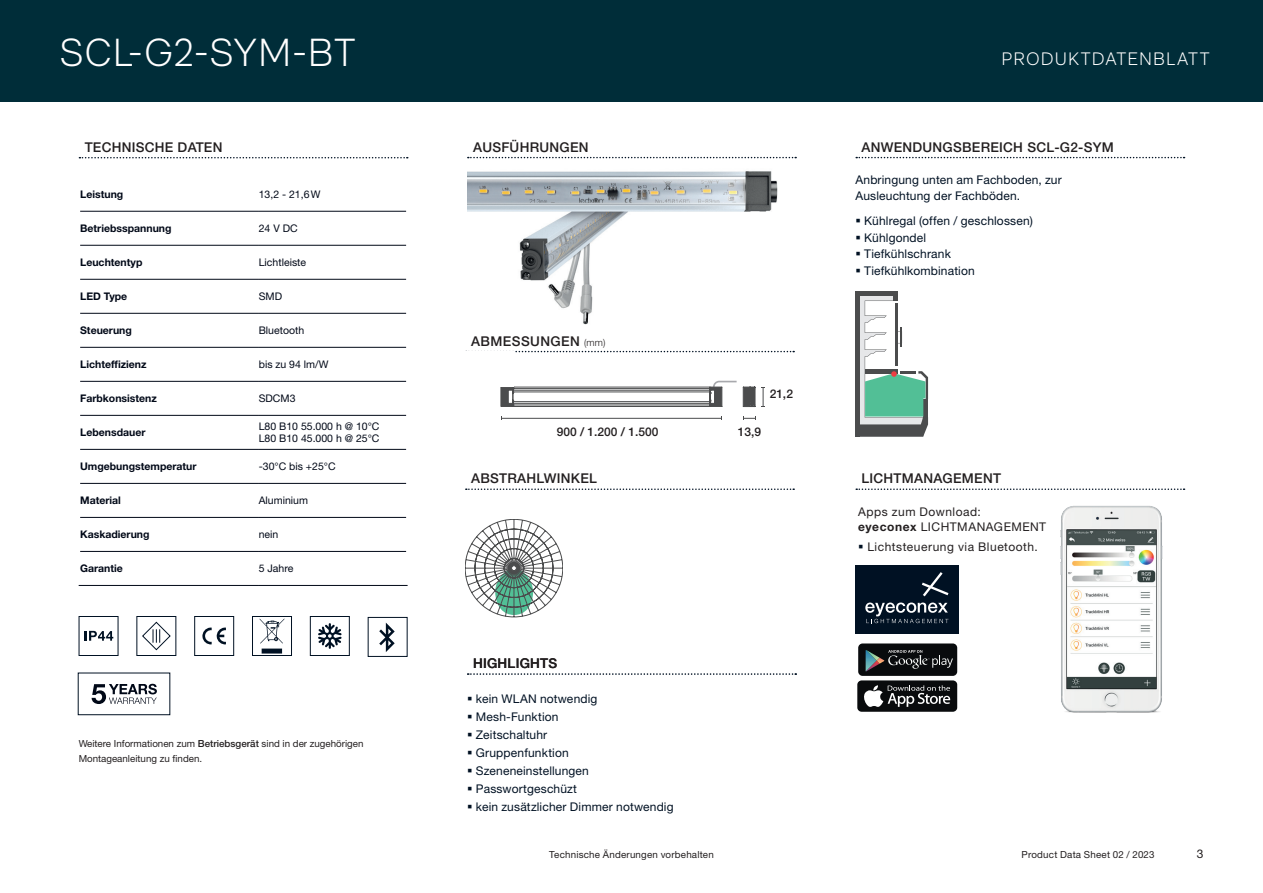
<style>
.page{position:relative;width:1263px;height:893px;background:#fff}
.page>*{position:absolute;margin:0;border:0;box-sizing:border-box;transform-origin:0 0}
.t1{font:300 39px "RM Neue";letter-spacing:.02em;color:#fff}
.t2{font:300 18px "RM Neue";letter-spacing:.06em;color:#fff}
.t3{font:500 13.5px "Helvetica Neue LT Std";letter-spacing:.02em;color:#231f20}
.t4{font:12px/16.5px "Helvetica Neue LT Std";letter-spacing:.015em;color:#001123}
.t5{font:12px/15px "Helvetica Neue LT Std";letter-spacing:.045em;color:#231f20}
.t6{font:500 12px "Helvetica Neue LT Std";color:#231f20}
.t7{font:700 10.5px "Helvetica Neue LT Std";color:#000817}
.t8{font:10.5px/12.6px "Helvetica Neue LT Std";color:#000817}
.t9{font:9.75px/15px "Helvetica Neue LT Std";color:#231f20}
.t10{font:9.75px "Helvetica Neue LT Std";letter-spacing:.02em;color:#231f20}
.s1{font-weight:300;font-size:9.75px}
.s2{font-weight:500}
.s3{font-weight:700}
.s4{color:#001123}
</style>
<div class="page">
<div style="left:0;top:0;width:1263px;height:102px;background:#002d39"></div>
<svg style="left:202px;top:627px;width:24px;height:18px"></svg>
<div style="left:194px;top:616px;width:40px;height:40px;border:1px solid #001123"></div>
<svg style="left:379px;top:622px;width:16px;height:30px"></svg>
<div style="left:368px;top:617px;width:39px;height:40px;border:1px solid #001123"></div>
<svg style="left:142px;top:621px;width:29px;height:30px"></svg>
<div style="left:136px;top:616px;width:40px;height:40px;border:1px solid #001123"></div>
<svg style="left:259px;top:618px;width:26px;height:36px"></svg>
<div style="left:252px;top:616px;width:40px;height:40px;border:1px solid #001123"></div>
<svg style="left:318px;top:623px;width:24px;height:26px"></svg>
<div style="left:310px;top:616px;width:40px;height:40px;border:1px solid #001123"></div>
<svg style="left:79px;top:157px;width:329px;height:1px"></svg>
<svg style="left:468px;top:157px;width:328px;height:1px"></svg>
<hr style="left:80px;top:211px;width:178px;height:1px;background:#000817">
<hr style="left:258px;top:211px;width:148px;height:1px;background:#000817">
<hr style="left:80px;top:245px;width:178px;height:1px;background:#000817">
<hr style="left:258px;top:245px;width:148px;height:1px;background:#000817">
<hr style="left:80px;top:279px;width:178px;height:1px;background:#000817">
<hr style="left:258px;top:279px;width:148px;height:1px;background:#000817">
<hr style="left:80px;top:313px;width:178px;height:1px;background:#000817">
<hr style="left:258px;top:313px;width:148px;height:1px;background:#000817">
<hr style="left:80px;top:347px;width:178px;height:1px;background:#000817">
<hr style="left:258px;top:347px;width:148px;height:1px;background:#000817">
<hr style="left:80px;top:381px;width:178px;height:1px;background:#000817">
<hr style="left:258px;top:381px;width:148px;height:1px;background:#000817">
<hr style="left:80px;top:415px;width:178px;height:1px;background:#000817">
<hr style="left:258px;top:415px;width:148px;height:1px;background:#000817">
<hr style="left:80px;top:449px;width:178px;height:1px;background:#000817">
<hr style="left:258px;top:449px;width:148px;height:1px;background:#000817">
<hr style="left:80px;top:483px;width:178px;height:1px;background:#000817">
<hr style="left:258px;top:483px;width:148px;height:1px;background:#000817">
<hr style="left:80px;top:517px;width:178px;height:1px;background:#000817">
<hr style="left:258px;top:517px;width:148px;height:1px;background:#000817">
<hr style="left:80px;top:551px;width:178px;height:1px;background:#000817">
<hr style="left:258px;top:551px;width:148px;height:1px;background:#000817">
<hr style="left:79px;top:585px;width:179px;height:1px;background:#000817">
<hr style="left:258px;top:585px;width:150px;height:1px;background:#000817">
<svg style="left:515px;top:351px;width:279px;height:1px"></svg>
<svg style="left:466px;top:488px;width:328px;height:2px"></svg>
<svg style="left:856px;top:157px;width:328px;height:1px"></svg>
<svg style="left:468px;top:673px;width:328px;height:2px"></svg>
<div style="left:78px;top:673px;width:92px;height:42px;border:1px solid #001123"></div>
<svg style="left:92px;top:684px;width:65px;height:20px"></svg>
<svg style="left:84px;top:630px;width:30px;height:11px"></svg>
<div style="left:79px;top:616px;width:39px;height:40px;border:1px solid #001123"></div>
<img style="left:467px;top:171px;width:311px;height:154px">
<svg style="left:465px;top:519px;width:98px;height:98px"></svg>
<svg style="left:500px;top:381px;width:255px;height:26px"></svg>
<svg style="left:743px;top:417px;width:13px;height:3px"></svg>
<svg style="left:761px;top:387px;width:4px;height:20px"></svg>
<hr style="left:502px;top:418px;width:220px;height:1px;background:#4b4c4d">
<svg style="left:855px;top:291px;width:73px;height:146px"></svg>
<svg style="left:856px;top:488px;width:328px;height:2px"></svg>
<img style="left:1060px;top:505px;width:103px;height:208px">
<div style="left:857px;top:680px;width:100px;height:32px;background:#090b0d;border-radius:4px"></div>
<svg style="left:864px;top:685px;width:86px;height:22px"></svg>
<div style="left:858px;top:643px;width:99px;height:33px;background:#090b0d;border-radius:4px"></div>
<svg style="left:866px;top:650px;width:87px;height:21px"></svg>
<div style="left:855px;top:565px;width:104px;height:69px;background:#001123"></div>
<svg style="left:922px;top:572px;width:26px;height:24px"></svg>
<svg style="left:865px;top:603px;width:83px;height:20px"></svg>
<div style="left:453px;top:351px;width:60px;height:35px;background:#fff"></div>
<h1 class="t1" style="left:60px;top:29px;width:297px">SCL-G2-SYM-BT</h1>
<p class="t3" style="left:85px;top:139px;width:139px">TECHNISCHE DATEN</p>
<p class="t3" style="left:473px;top:139px;width:117px">AUSFÜHRUNGEN</p>
<p class="t7" style="left:80px;top:188px;width:45px">Leistung</p>
<p class="t8" style="left:259px;top:188px;width:63px">13,2 - 21,6W</p>
<p class="t7" style="left:80px;top:222px;width:93px">Betriebsspannung</p>
<p class="t8" style="left:259px;top:222px;width:40px">24 V DC</p>
<p class="t7" style="left:80px;top:256px;width:64px">Leuchtentyp</p>
<p class="t8" style="left:259px;top:256px;width:49px">Lichtleiste</p>
<p class="t7" style="left:80px;top:290px;width:49px">LED Type</p>
<p class="t8" style="left:259px;top:290px;width:25px">SMD</p>
<p class="t7" style="left:80px;top:324px;width:53px">Steuerung</p>
<p class="t8" style="left:259px;top:324px;width:47px">Bluetooth</p>
<p class="t7" style="left:80px;top:358px;width:68px">Lichteffizienz</p>
<p class="t8" style="left:259px;top:358px;width:71px">bis zu 94 lm/W</p>
<p class="t7" style="left:80px;top:392px;width:78px">Farbkonsistenz</p>
<p class="t8" style="left:259px;top:392px;width:38px">SDCM3</p>
<p class="t7" style="left:80px;top:426px;width:67px">Lebensdauer</p>
<p class="t8" style="left:259px;top:420px;width:122px">L80 B10 55.000 h @ 10°C<br>L80 B10 45.000 h @ 25°C</p>
<p class="t7" style="left:80px;top:460px;width:118px">Umgebungstemperatur</p>
<p class="t8" style="left:259px;top:460px;width:78px">-30°C bis +25°C</p>
<p class="t7" style="left:80px;top:494px;width:42px">Material</p>
<p class="t8" style="left:259px;top:494px;width:51px">Aluminium</p>
<p class="t7" style="left:80px;top:528px;width:71px">Kaskadierung</p>
<p class="t8" style="left:259px;top:528px;width:21px">nein</p>
<p class="t7" style="left:80px;top:562px;width:44px">Garantie</p>
<p class="t8" style="left:259px;top:562px;width:36px">5 Jahre</p>
<p class="t3" style="left:471px;top:333px;width:136px">ABMESSUNGEN <span class="s1">(mm)</span></p>
<p class="t6" style="left:557px;top:424px;width:103px">900 / 1.200 / 1.500</p>
<p class="t6" style="left:738px;top:424px;width:25px">13,9</p>
<p class="t3" style="left:471px;top:470px;width:127px">ABSTRAHLWINKEL</p>
<p class="t6" style="left:770px;top:386px;width:25px">21,2</p>
<p class="t9" style="left:79px;top:736px;width:286px">Weitere Informationen zum <span class="s2">Betriebsgerät</span> sind in der zugehörigen<br>Montageanleitung zu finden.</p>
<p class="t3" style="left:473px;top:655px;width:86px">HIGHLIGHTS</p>
<p class="t4" style="left:467px;top:690px;width:132px">▪ kein WLAN notwendig</p>
<p class="t4" style="left:467px;top:708px;width:93px">▪ Mesh-Funktion</p>
<p class="t4" style="left:467px;top:726px;width:82px">▪ Zeitschaltuhr</p>
<p class="t4" style="left:467px;top:744px;width:103px">▪ Gruppenfunktion</p>
<p class="t4" style="left:467px;top:762px;width:123px">▪ Szeneneinstellungen</p>
<p class="t4" style="left:467px;top:780px;width:112px">▪ Passwortgeschüzt</p>
<p class="t4" style="left:467px;top:798px;width:208px">▪ kein zusätzlicher Dimmer notwendig</p>
<h2 class="t2" style="left:1002px;top:48px;width:209px">PRODUKTDATENBLATT</h2>
<p class="t3" style="left:861px;top:139px;width:254px">ANWENDUNGSBEREICH SCL-G2-SYM</p>
<p class="t4" style="left:855px;top:171px;width:208px">Anbringung unten am Fachboden, zur<br>Ausleuchtung der Fachböden.</p>
<p class="t4" style="left:855px;top:212px;width:179px">▪ Kühlregal (offen / geschlossen)</p>
<p class="t4" style="left:855px;top:229px;width:72px">▪ Kühlgondel</p>
<p class="t4" style="left:855px;top:245px;width:97px">▪ Tiefkühlschrank</p>
<p class="t4" style="left:855px;top:262px;width:121px">▪ Tiefkühlkombination</p>
<p class="t3" style="left:861px;top:470px;width:141px">LICHTMANAGEMENT</p>
<p class="t5" style="left:858px;top:504px;width:189px">Apps zum Download:<br><span class="s3">eyeconex</span> LICHTMANAGEMENT</p>
<p class="t5" style="left:858px;top:539px;width:181px"><span class="s4">▪</span> Lichtsteuerung via Bluetooth.</p>
<p class="t10" style="left:549px;top:848px;width:166px">Technische Änderungen vorbehalten</p>
<p class="t10" style="left:1022px;top:848px;width:134px">Product Data Sheet 02 / 2023</p>
<p class="t5" style="left:1197px;top:846px;width:8px">3</p>
</div>
